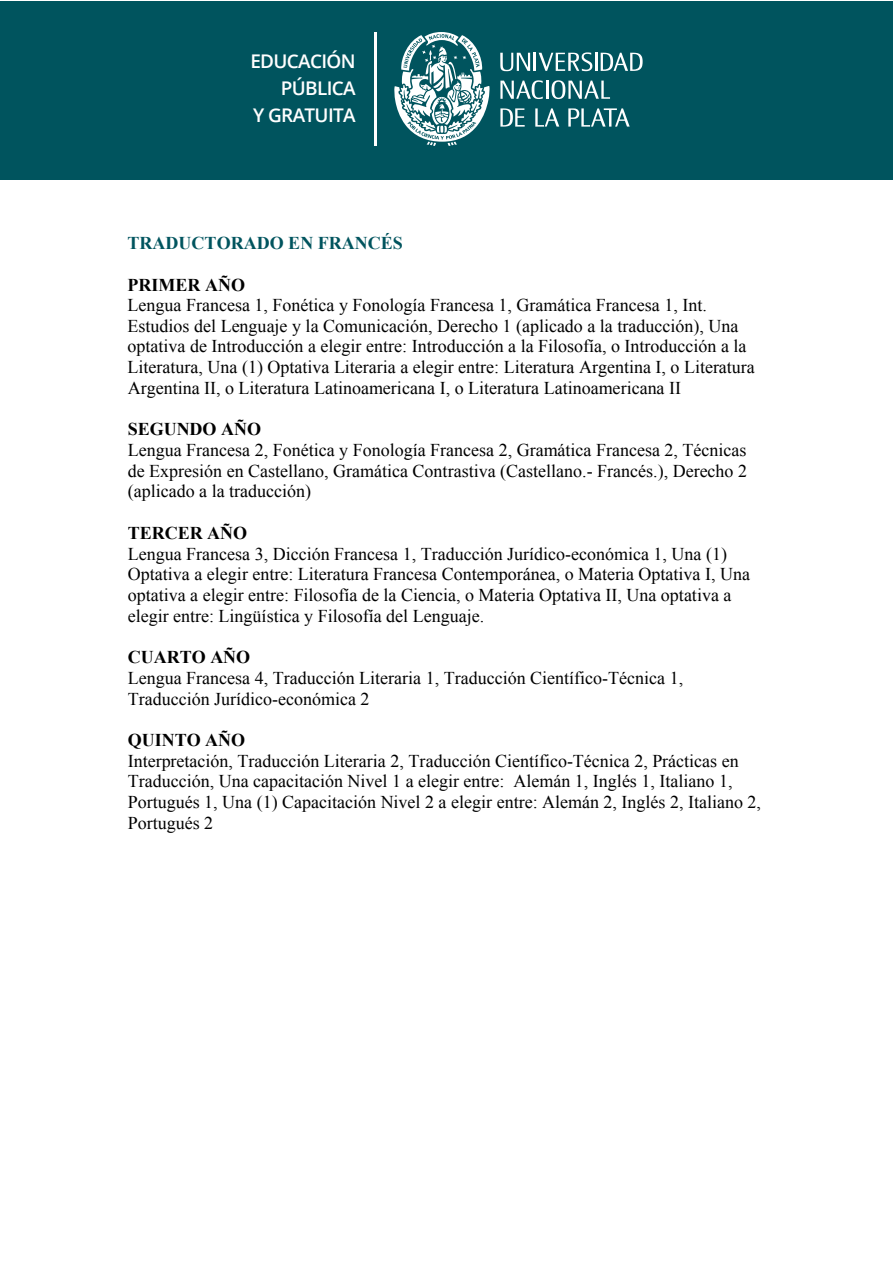
<style>
.page{position:relative;width:893px;height:1263px;background:#fff}
.page>*{position:absolute;margin:0;border:0;box-sizing:border-box;transform-origin:0 0}
.t1{font:600 18.9px/26.5px "Open Sans";letter-spacing:-.035em;color:#fff;text-align:right}
.t2{font:18px/20.7px "Times New Roman";color:#000}
.t3{font:700 18px "Times New Roman";color:#000}
.t4{font:700 18px "Times New Roman";color:#00545e}
</style>
<div class="page">
<div style="left:0;top:1px;width:893px;height:179px;background:#00545e"></div>
<svg style="left:500px;top:52px;width:142px;height:19px"></svg>
<svg style="left:500px;top:80px;width:110px;height:19px"></svg>
<svg style="left:535px;top:108px;width:24px;height:19px"></svg>
<svg style="left:500px;top:108px;width:25px;height:19px"></svg>
<svg style="left:568px;top:108px;width:62px;height:19px"></svg>
<svg style="left:394px;top:32px;width:96px;height:114px"></svg>
<hr style="left:374px;top:32px;width:2px;height:114px;background:#fff">
<p class="t1" style="left:250px;top:48px;width:107px">EDUCACIÓN<br>PÚBLICA<br>Y GRATUITA</p>
<p class="t4" style="left:128px;top:230px;width:277px">TRADUCTORADO EN FRANCÉS</p>
<p class="t3" style="left:128px;top:272px;width:119px">PRIMER AÑO</p>
<p class="t2" style="left:128px;top:294px;width:629px">Lengua Francesa 1, Fonética y Fonología Francesa 1, Gramática Francesa 1, Int.<br>Estudios del Lenguaje y la Comunicación, Derecho 1 (aplicado a la traducción), Una optativa de Introducción a elegir entre: Introducción a la Filosofía, o Introducción a la Literatura, Una (1) Optativa Literaria a elegir entre: Literatura Argentina I, o Literatura Argentina II, o Literatura Latinoamericana I, o Literatura Latinoamericana II</p>
<p class="t3" style="left:128px;top:417px;width:135px">SEGUNDO AÑO</p>
<p class="t2" style="left:128px;top:439px;width:621px;text-align:justify">Lengua Francesa 2, Fonética y Fonología Francesa 2, Gramática Francesa 2, Técnicas de Expresión en Castellano, Gramática Contrastiva (Castellano.- Francés.), Derecho 2 (aplicado a la traducción)</p>
<p class="t3" style="left:128px;top:521px;width:121px">TERCER AÑO</p>
<p class="t2" style="left:128px;top:543px;width:624px">Lengua Francesa 3, Dicción Francesa 1, Traducción Jurídico-económica 1, Una (1)<br>Optativa a elegir entre: Literatura Francesa Contemporánea, o Materia Optativa I, Una optativa a elegir entre: Filosofía de la Ciencia, o Materia Optativa II, Una optativa a elegir entre: Lingüística y Filosofía del Lenguaje.</p>
<p class="t3" style="left:128px;top:645px;width:124px">CUARTO AÑO</p>
<p class="t2" style="left:128px;top:667px;width:557px">Lengua Francesa 4, Traducción Literaria 1, Traducción Científico-Técnica 1,<br>Traducción Jurídico-económica 2</p>
<p class="t3" style="left:128px;top:728px;width:119px">QUINTO AÑO</p>
<p class="t2" style="left:128px;top:750px;width:635px">Interpretación, Traducción Literaria 2, Traducción Científico-Técnica 2, Prácticas en Traducción, Una capacitación Nivel 1 a elegir entre: Alemán 1, Inglés 1, Italiano 1, Portugués 1, Una (1) Capacitación Nivel 2 a elegir entre: Alemán 2, Inglés 2, Italiano 2, Portugués 2</p>
</div>
